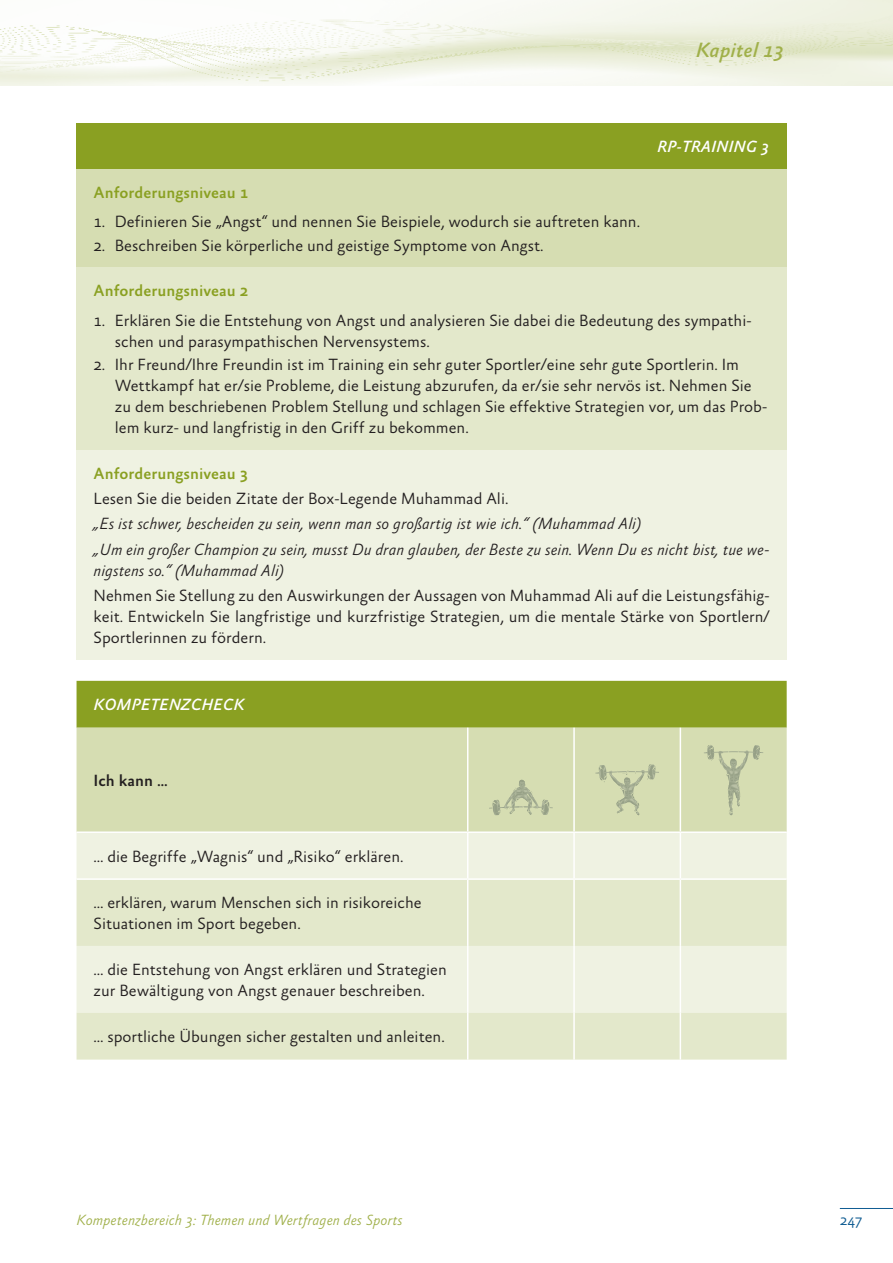
<style>
.page{position:relative;width:893px;height:1263px;background:#fff}
.page>*{position:absolute;margin:0;border:0;box-sizing:border-box;transform-origin:0 0}
.t1{font:italic 500 21px "Absara Sans";color:#a0b04a}
.t2{font:300 16.5px/21px "Absara Sans";color:#231f20}
.t3{font:italic 300 16.5px/21px "Absara Sans";color:#231f20}
.h_Anforderungsniveau{font:500 16.5px "Absara Sans";color:#8aa022}
.t4{font:italic 500 16.5px "Absara Sans";color:#fff}
.t5{font:500 16.5px "Absara Sans";color:#231f20}
.t6{font:italic 300 15px "Absara Sans";color:#a0b04a}
.t7{font:300 15px "Absara Sans";color:#0f5c92}
</style>
<div class="page">
<hr style="left:840px;top:1208px;width:53px;height:1px;background:#0f5c92">
<img style="left:0;top:0;width:893px;height:85px">
<div style="left:77px;top:123px;width:710px;height:46px;background:#8aa022"></div>
<div style="left:77px;top:169px;width:710px;height:99px;background:#d6ddb2"></div>
<div style="left:77px;top:268px;width:710px;height:182px;background:#e3e8cb"></div>
<div style="left:77px;top:450px;width:710px;height:210px;background:#eff2e2"></div>
<div style="left:77px;top:681px;width:710px;height:47px;background:#8aa022"></div>
<div style="left:77px;top:728px;width:710px;height:103px;background:#d6ddb2"></div>
<div style="left:77px;top:833px;width:710px;height:45px;background:#eff2e2"></div>
<svg style="left:77px;top:880px;width:710px;height:179px;fill:#e3e8cb"></svg>
<hr style="left:467px;top:728px;width:1px;height:103px;background:#fff">
<hr style="left:573px;top:728px;width:2px;height:103px;background:#fff">
<hr style="left:680px;top:728px;width:1px;height:103px;background:#fff">
<hr style="left:467px;top:833px;width:1px;height:45px;background:#fff">
<hr style="left:573px;top:833px;width:2px;height:45px;background:#fff">
<hr style="left:680px;top:833px;width:1px;height:45px;background:#fff">
<hr style="left:467px;top:880px;width:1px;height:66px;background:#fff">
<hr style="left:573px;top:880px;width:2px;height:66px;background:#fff">
<hr style="left:680px;top:880px;width:1px;height:66px;background:#fff">
<hr style="left:467px;top:946px;width:1px;height:67px;background:#fff">
<hr style="left:573px;top:946px;width:2px;height:67px;background:#fff">
<hr style="left:680px;top:946px;width:1px;height:67px;background:#fff">
<hr style="left:467px;top:1013px;width:1px;height:46px;background:#fff">
<hr style="left:573px;top:1013px;width:2px;height:46px;background:#fff">
<hr style="left:680px;top:1013px;width:1px;height:46px;background:#fff">
<svg style="left:489px;top:779px;width:64px;height:36px"></svg>
<svg style="left:595px;top:764px;width:64px;height:51px"></svg>
<svg style="left:704px;top:745px;width:59px;height:70px"></svg>
<p class="t1" style="left:696px;top:39px;width:90px">Kapitel 13</p>
<p class="t4" style="left:657px;top:138px;width:114px">RP-TRAINING 3</p>
<p class="h_Anforderungsniveau" style="left:94px;top:184px;width:156px">Anforderungsniveau 1</p>
<p class="t2" style="left:94px;top:212px;width:548px">1. Definieren Sie „Angst“ und nennen Sie Beispiele, wodurch sie auftreten kann.</p>
<p class="t2" style="left:94px;top:235px;width:451px">2. Beschreiben Sie körperliche und geistige Symptome von Angst.</p>
<p class="h_Anforderungsniveau" style="left:94px;top:282px;width:156px">Anforderungsniveau 2</p>
<p class="t2" style="left:115px;top:311px;width:638px;text-indent:-21px">1. Erklären Sie die Entstehung von Angst und analysieren Sie dabei die Bedeutung des sympathi&shy;schen und parasympathischen Nervensystems.</p>
<p class="t2" style="left:115px;top:355px;width:654px;text-indent:-21px">2. Ihr Freund/Ihre Freundin ist im Training ein sehr guter Sportler/eine sehr gute Sportlerin. Im Wettkampf hat er/sie Probleme, die Leistung abzurufen, da er/sie sehr nervös ist. Nehmen Sie zu dem beschriebenen Problem Stellung und schlagen Sie effektive Strategien vor, um das Prob&shy;lem kurz- und langfristig in den Griff zu bekommen.</p>
<p class="h_Anforderungsniveau" style="left:94px;top:465px;width:156px">Anforderungsniveau 3</p>
<p class="t2" style="left:94px;top:489px;width:416px">Lesen Sie die beiden Zitate der Box-Legende Muhammad Ali.</p>
<p class="t3" style="left:94px;top:514px;width:550px">„Es ist schwer, bescheiden zu sein, wenn man so großartig ist wie ich.“ (Muhammad Ali)</p>
<p class="t3" style="left:94px;top:539px;width:678px">„Um ein großer Champion zu sein, musst Du dran glauben, der Beste zu sein. Wenn Du es nicht bist, tue we&shy;nigstens so.“ (Muhammad Ali)</p>
<p class="t2" style="left:94px;top:586px;width:678px;text-align:justify">Nehmen Sie Stellung zu den Auswirkungen der Aussagen von Muhammad Ali auf die Leistungsfähig&shy;keit. Entwickeln Sie langfristige und kurzfristige Strategien, um die mentale Stärke von Sportlern/ Sportlerinnen zu fördern.</p>
<p class="t4" style="left:94px;top:696px;width:153px">KOMPETENZCHECK</p>
<p class="t5" style="left:94px;top:772px;width:75px">Ich kann …</p>
<p class="t2" style="left:94px;top:846px;width:311px">… die Begriffe „Wagnis“ und „Risiko“ erklären.</p>
<p class="t2" style="left:94px;top:893px;width:330px">… erklären, warum Menschen sich in risikoreiche<br>Situationen im Sport begeben.</p>
<p class="t2" style="left:94px;top:959px;width:355px">… die Entstehung von Angst erklären und Strategien zur Bewältigung von Angst genauer beschreiben.</p>
<p class="t2" style="left:94px;top:1027px;width:352px">… sportliche Übungen sicher gestalten und anleiten.</p>
<p class="t6" style="left:77px;top:1212px;width:328px">Kompetenzbereich 3: Themen und Wertfragen des Sports</p>
<p class="t7" style="left:840px;top:1212px;width:24px">247</p>
</div>
